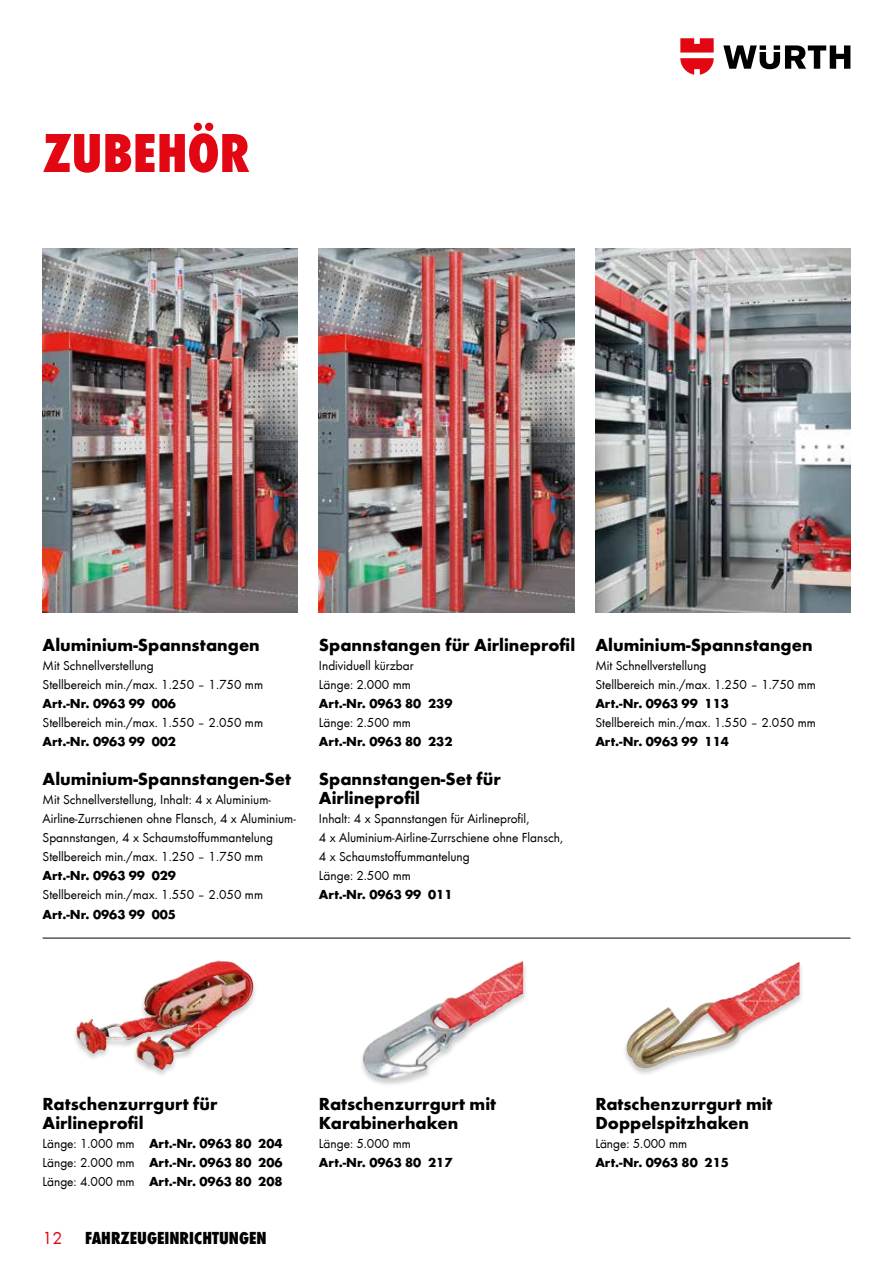
<style>
.page{position:relative;width:893px;height:1263px;background:#fff}
.page>*{position:absolute;margin:0;border:0;box-sizing:border-box;transform-origin:0 0}
.t1{font:800 condensed 57px "Wuerth";color:#e30613}
.t2{font:700 18px/19.2px "Wuerth";color:#000}
.t3{font:800 condensed 18px "Wuerth";color:#000}
.t4{font:18px "Wuerth";color:#e30613}
.t5{font:13.5px/19.2px "Wuerth";color:#000}
.t6{font:700 13.5px/19.2px "Wuerth";color:#000;text-align:justify}
.s1{font-weight:400}
</style>
<div class="page">
<svg style="left:723px;top:45px;width:127px;height:24px"></svg>
<svg style="left:680px;top:38px;width:34px;height:37px"></svg>
<hr style="left:43px;top:938px;width:807px;height:1px;background:#000">
<div style="left:72px;top:960px;width:186px;height:118px;background:#000;opacity:.2"></div>
<img style="left:76px;top:961px;width:136px;height:93px">
<div style="left:358px;top:961px;width:170px;height:127px;background:#000;opacity:.2"></div>
<img style="left:363px;top:961px;width:159px;height:118px">
<div style="left:622px;top:961px;width:182px;height:116px;background:#000;opacity:.2"></div>
<img style="left:629px;top:962px;width:170px;height:86px">
<img style="left:43px;top:249px;width:255px;height:363px">
<img style="left:319px;top:249px;width:255px;height:363px">
<img style="left:595px;top:249px;width:255px;height:363px">
<h1 class="t1" style="left:43px;top:113px;width:209px">ZUBEHÖR</h1>
<h2 class="t2" style="left:43px;top:634px;width:219px">Aluminium-Spannstangen</h2>
<p class="t5" style="left:43px;top:655px;width:222px">Mit Schnellverstellung<br>Stellbereich min./max. 1.250 – 1.750 mm</p>
<p class="t6" style="left:43px;top:693px;width:135px">Art.-Nr. 0963 99 006</p>
<p class="t5" style="left:43px;top:712px;width:222px">Stellbereich min./max. 1.550 – 2.050 mm</p>
<p class="t6" style="left:43px;top:731px;width:135px">Art.-Nr. 0963 99 002</p>
<h2 class="t2" style="left:43px;top:768px;width:250px">Aluminium-Spannstangen-Set</h2>
<p class="t5" style="left:43px;top:789px;width:255px">Mit Schnellverstellung, Inhalt: 4 x Aluminium-Airline-Zurrschienen ohne Flansch, 4 x Aluminium-Spannstangen, 4 x Schaumstoffummantelung Stellbereich min./max. 1.250 – 1.750 mm</p>
<p class="t6" style="left:43px;top:865px;width:135px">Art.-Nr. 0963 99 029</p>
<p class="t5" style="left:43px;top:885px;width:222px">Stellbereich min./max. 1.550 – 2.050 mm</p>
<p class="t6" style="left:43px;top:903px;width:135px">Art.-Nr. 0963 99 005</p>
<h2 class="t2" style="left:319px;top:634px;width:258px">Spannstangen für Airlineprofil</h2>
<p class="t5" style="left:319px;top:655px;width:96px">Individuell kürzbar<br>Länge: 2.000 mm</p>
<p class="t6" style="left:319px;top:693px;width:135px">Art.-Nr. 0963 80 239</p>
<p class="t5" style="left:319px;top:712px;width:93px">Länge: 2.500 mm</p>
<p class="t6" style="left:319px;top:731px;width:135px">Art.-Nr. 0963 80 232</p>
<h2 class="t2" style="left:319px;top:768px;width:183px">Spannstangen-Set für<br>Airlineprofil</h2>
<p class="t5" style="left:319px;top:808px;width:246px">Inhalt: 4 x Spannstangen für Airlineprofil,<br>4 x Aluminium-Airline-Zurrschiene ohne Flansch, 4 x Schaumstoffummantelung<br>Länge: 2.500 mm</p>
<p class="t6" style="left:319px;top:884px;width:135px">Art.-Nr. 0963 99 011</p>
<h2 class="t2" style="left:595px;top:634px;width:219px">Aluminium-Spannstangen</h2>
<p class="t5" style="left:595px;top:655px;width:222px">Mit Schnellverstellung<br>Stellbereich min./max. 1.250 – 1.750 mm</p>
<p class="t6" style="left:595px;top:693px;width:135px">Art.-Nr. 0963 99 113</p>
<p class="t5" style="left:595px;top:712px;width:222px">Stellbereich min./max. 1.550 – 2.050 mm</p>
<p class="t6" style="left:595px;top:731px;width:135px">Art.-Nr. 0963 99 114</p>
<h2 class="t2" style="left:43px;top:1093px;width:176px">Ratschenzurrgurt für<br>Airlineprofil</h2>
<p class="t6" style="left:43px;top:1133px;width:242px"><span class="s1">Länge: 1.000 mm</span> Art.-Nr. 0963 80 204<br><span class="s1">Länge: 2.000 mm</span> Art.-Nr. 0963 80 206<br><span class="s1">Länge: 4.000 mm</span> Art.-Nr. 0963 80 208</p>
<h2 class="t4" style="left:43px;top:1225px;width:21px">21</h2>
<h2 class="t3" style="left:85px;top:1225px;width:183px">FAHRZEUGEINRICHTUNGEN</h2>
<h2 class="t2" style="left:319px;top:1093px;width:179px">Ratschenzurrgurt mit<br>Karabinerhaken</h2>
<p class="t5" style="left:319px;top:1133px;width:93px">Länge: 5.000 mm</p>
<p class="t6" style="left:319px;top:1152px;width:135px">Art.-Nr. 0963 80 217</p>
<h2 class="t2" style="left:595px;top:1093px;width:179px">Ratschenzurrgurt mit<br>Doppelspitzhaken</h2>
<p class="t5" style="left:595px;top:1133px;width:93px">Länge: 5.000 mm</p>
<p class="t6" style="left:595px;top:1152px;width:135px">Art.-Nr. 0963 80 215</p>
</div>
